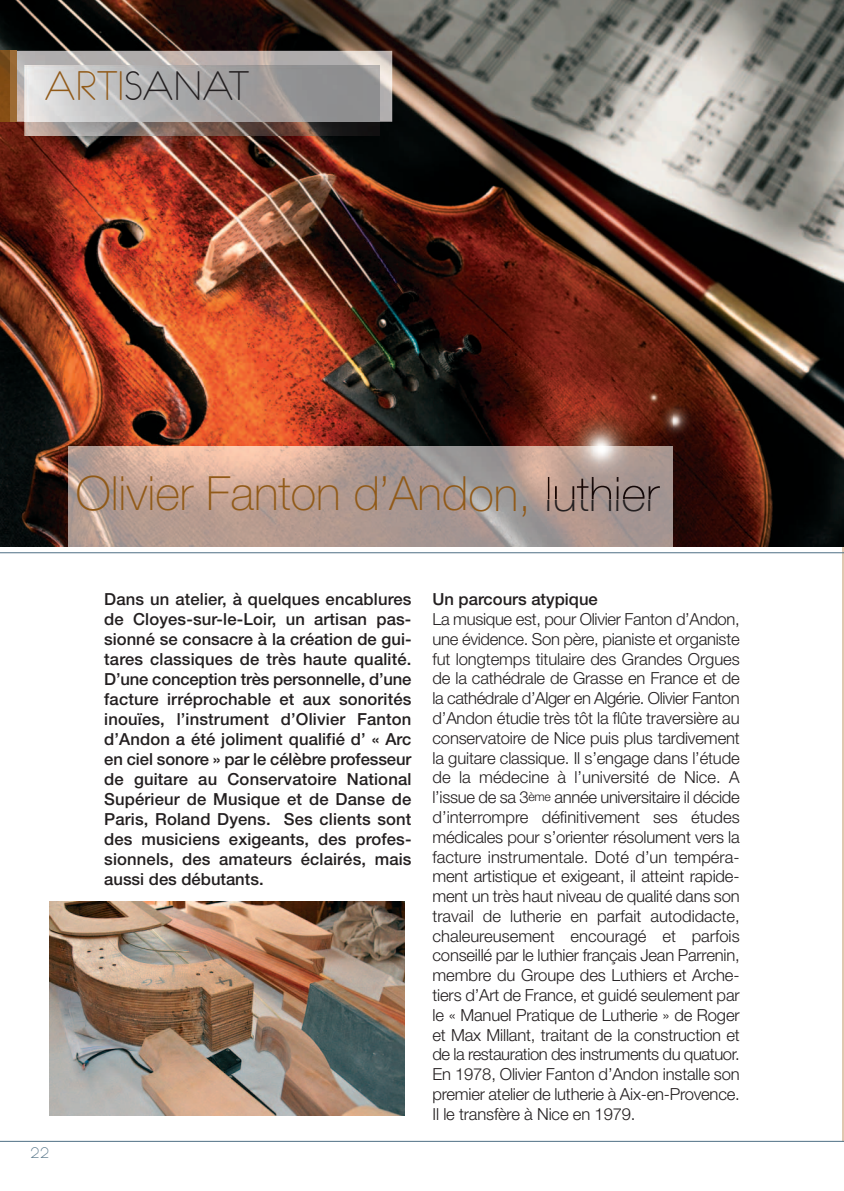
<style>
.page{position:relative;width:844px;height:1191px;background:#fff}
.page>*{position:absolute;margin:0;border:0;box-sizing:border-box;transform-origin:0 0}
.t1{font:47.43px "Eurofurencelight";color:#231f20}
.t2{font:100 47.25px "Helvetica Neue";color:#915a18}
.t3{font:21px "Eurofurencelight";color:#57768a}
.t4{font:300 16.62px/19.8px "Helvetica Neue";letter-spacing:-.015em;color:#231f20;text-align:justify}
.t5{font:500 16.62px/19.9px "Helvetica Neue";color:#231f20;text-align:justify}
.s1{color:#915a18}
.s2{color:#231f20}
</style>
<div class="page">
<hr style="left:842px;top:0;width:1px;height:1141px;background:#dec8b0">
<hr style="left:0;top:1140px;width:843px;height:1px;background:#57768a">
<img style="left:0;top:0;width:843px;height:546px">
<img style="left:0;top:51px;width:392px;height:71px">
<img style="left:25px;top:65px;width:355px;height:70px">
<hr style="left:0;top:552px;width:843px;height:1px;background:#57768a">
<img style="left:68px;top:446px;width:479px;height:100px">
<img style="left:547px;top:499px;width:125px;height:47px">
<img style="left:50px;top:901px;width:354px;height:214px">
<img style="left:547px;top:370px;width:165px;height:129px">
<img style="left:547px;top:477px;width:112px;height:22px">
<h1 class="t1" style="left:45px;top:62px;width:206px"><span class="s1">ARTI</span>SANAT</h1>
<h2 class="t2" style="left:76px;top:477px;width:584px">Olivier Fanton d’Andon, <span class="s2">luthier</span></h2>
<p class="t3" style="left:30px;top:1141px;width:21px">22</p>
<p class="t5" style="left:104px;top:591px;width:309px">Dans un atelier, à quelques encablures de Cloyes-sur-le-Loir, un artisan pas&shy;sionné se consacre à la création de gui&shy;tares classiques de très haute qualité.<br>D’une conception très personnelle, d’une facture irréprochable et aux sonorités inouïes, l’instrument d’Olivier Fanton d’Andon a été joliment qualifié d’ « Arc en ciel sonore » par le célèbre professeur de guitare au Conservatoire National Supérieur de Musique et de Danse de Paris, Roland Dyens. Ses clients sont des musiciens exigeants, des profes&shy;sionnels, des amateurs éclairés, mais aussi des débutants.</p>
<p class="t5" style="left:432px;top:591px;width:167px">Un parcours atypique</p>
<p class="t4" style="left:432px;top:611px;width:309px">La musique est, pour Olivier Fanton d’Andon, une évidence. Son père, pianiste et organiste fut longtemps titulaire des Grandes Orgues de la cathédrale de Grasse en France et de la cathédrale d’Alger en Algérie. Olivier Fanton d’Andon étudie très tôt la flûte traversière au conservatoire de Nice puis plus tardivement la guitare classique. Il s’engage dans l’étude de la médecine à l’université de Nice. A l’issue de sa 3<sup>ème</sup> année universitaire il décide d’interrompre définitivement ses études médicales pour s’orienter résolument vers la facture instrumentale. Doté d’un tempéra&shy;ment artistique et exigeant, il atteint rapide&shy;ment un très haut niveau de qualité dans son travail de lutherie en parfait autodidacte, chaleureusement encouragé et parfois conseillé par le luthier français Jean Parrenin, membre du Groupe des Luthiers et Arche&shy;tiers d’Art de France, et guidé seulement par le « Manuel Pratique de Lutherie » de Roger et Max Millant, traitant de la construction et de la restauration des instruments du quatuor.<br>En 1978, Olivier Fanton d’Andon installe son premier atelier de lutherie à Aix-en-Provence.<br>Il le transfère à Nice en 1979.</p>
</div>
